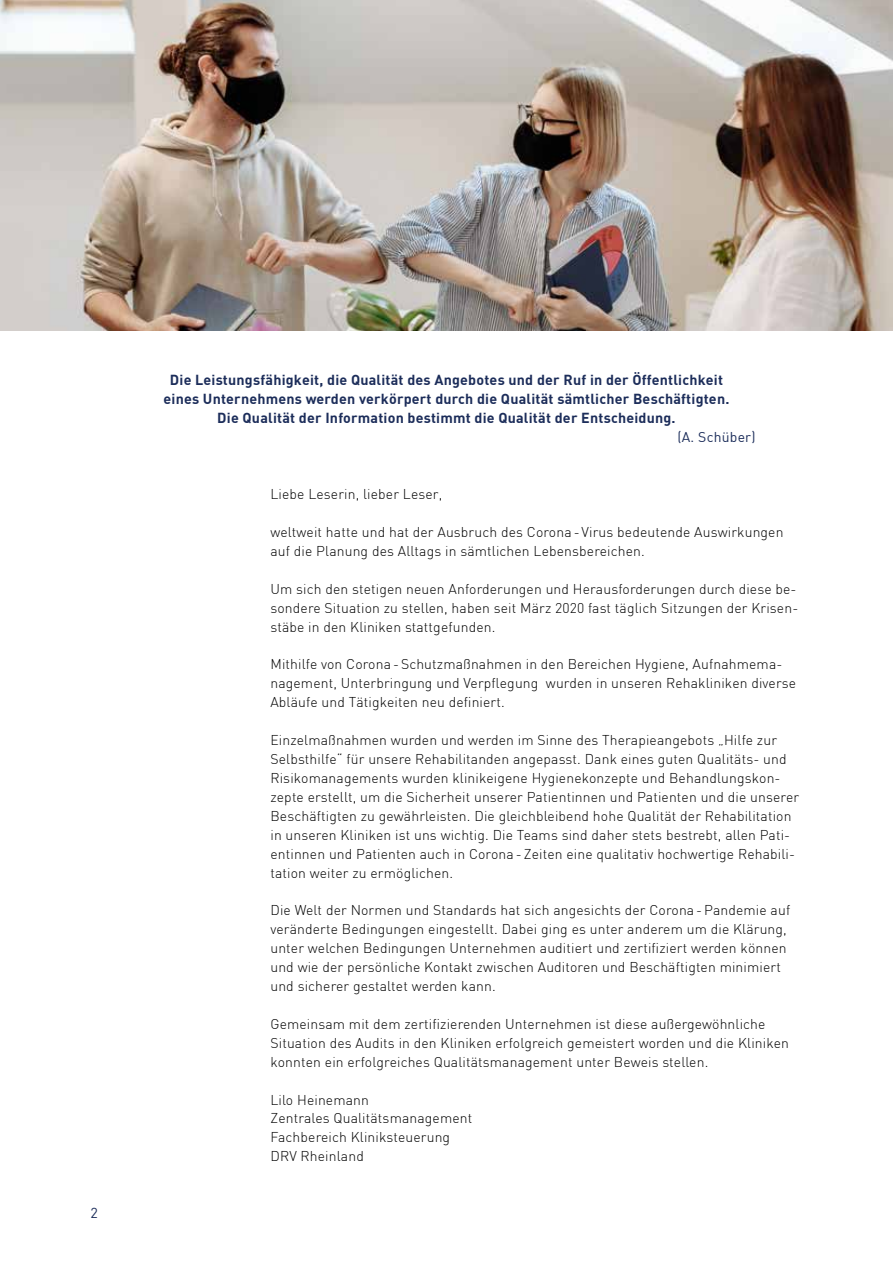
<style>
.page{position:relative;width:893px;height:1263px;background:#fff}
.page>*{position:absolute;margin:0;border:0;box-sizing:border-box;transform-origin:0 0}
.t1{font:700 14.25px/18.9px "DIN";letter-spacing:.015em;color:#1c2d5a;text-align:center}
.t2{font:14.25px "DIN";color:#1c2d5a}
.t3{font:300 13.95px/18.9px "DIN";letter-spacing:.01em;color:#000}
.t4{font:13.95px "DIN";letter-spacing:.015em;color:#1c2d5a}
</style>
<div class="page">
<img style="left:0;top:0;width:893px;height:331px">
<p class="t2" style="left:90px;top:1204px;width:9px">2</p>
<p class="t1" style="left:164px;top:370px;width:567px">Die Leistungsfähigkeit, die Qualität des Angebotes und der Ruf in der Öffentlichkeit eines Unternehmens werden verkörpert durch die Qualität sämtlicher Beschäftigten.<br>Die Qualität der Information bestimmt die Qualität der Entscheidung.</p>
<p class="t4" style="left:677px;top:428px;width:79px">(A. Schüber)</p>
<p class="t3" style="left:270px;top:484px;width:173px">Liebe Leserin, lieber Leser,</p>
<p class="t3" style="left:270px;top:522px;width:515px">weltweit hatte und hat der Ausbruch des Corona - Virus bedeutende Auswirkungen auf die Planung des Alltags in sämtlichen Lebensbereichen.</p>
<p class="t3" style="left:270px;top:579px;width:529px">Um sich den stetigen neuen Anforderungen und Herausforderungen durch diese be&shy;sondere Situation zu stellen, haben seit März 2020 fast täglich Sitzungen der Krisen&shy;stäbe in den Kliniken stattgefunden.</p>
<p class="t3" style="left:270px;top:655px;width:527px">Mithilfe von Corona -Schutzmaßnahmen in den Bereichen Hygiene, Aufnahmema&shy;nagement, Unterbringung und Verpflegung wurden in unseren Rehakliniken diverse<br>Abläufe und Tätigkeiten neu definiert.</p>
<p class="t3" style="left:270px;top:730px;width:530px">Einzelmaßnahmen wurden und werden im Sinne des Therapieangebots „Hilfe zur Selbsthilfe“ für unsere Rehabilitanden angepasst. Dank eines guten Qualitäts- und Risikomanagements wurden klinikeigene Hygienekonzepte und Behandlungskon&shy;zepte erstellt, um die Sicherheit unserer Patientinnen und Patienten und die unserer Beschäftigten zu gewährleisten. Die gleichbleibend hohe Qualität der Rehabilitation in unseren Kliniken ist uns wichtig. Die Teams sind daher stets bestrebt, allen Pati&shy;entinnen und Patienten auch in Corona - Zeiten eine qualitativ hochwertige Rehabili&shy;tation weiter zu ermöglichen.</p>
<p class="t3" style="left:270px;top:901px;width:521px">Die Welt der Normen und Standards hat sich angesichts der Corona -Pandemie auf veränderte Bedingungen eingestellt. Dabei ging es unter anderem um die Klärung, unter welchen Bedingungen Unternehmen auditiert und zertifiziert werden können und wie der persönliche Kontakt zwischen Auditoren und Beschäftigten minimiert und sicherer gestaltet werden kann.</p>
<p class="t3" style="left:270px;top:1014px;width:520px">Gemeinsam mit dem zertifizierenden Unternehmen ist diese außergewöhnliche<br>Situation des Audits in den Kliniken erfolgreich gemeistert worden und die Kliniken konnten ein erfolgreiches Qualitätsmanagement unter Beweis stellen.</p>
<p class="t3" style="left:270px;top:1090px;width:203px">Lilo Heinemann<br>Zentrales Qualitätsmanagement<br>Fachbereich Kliniksteuerung<br>DRV Rheinland</p>
</div>
